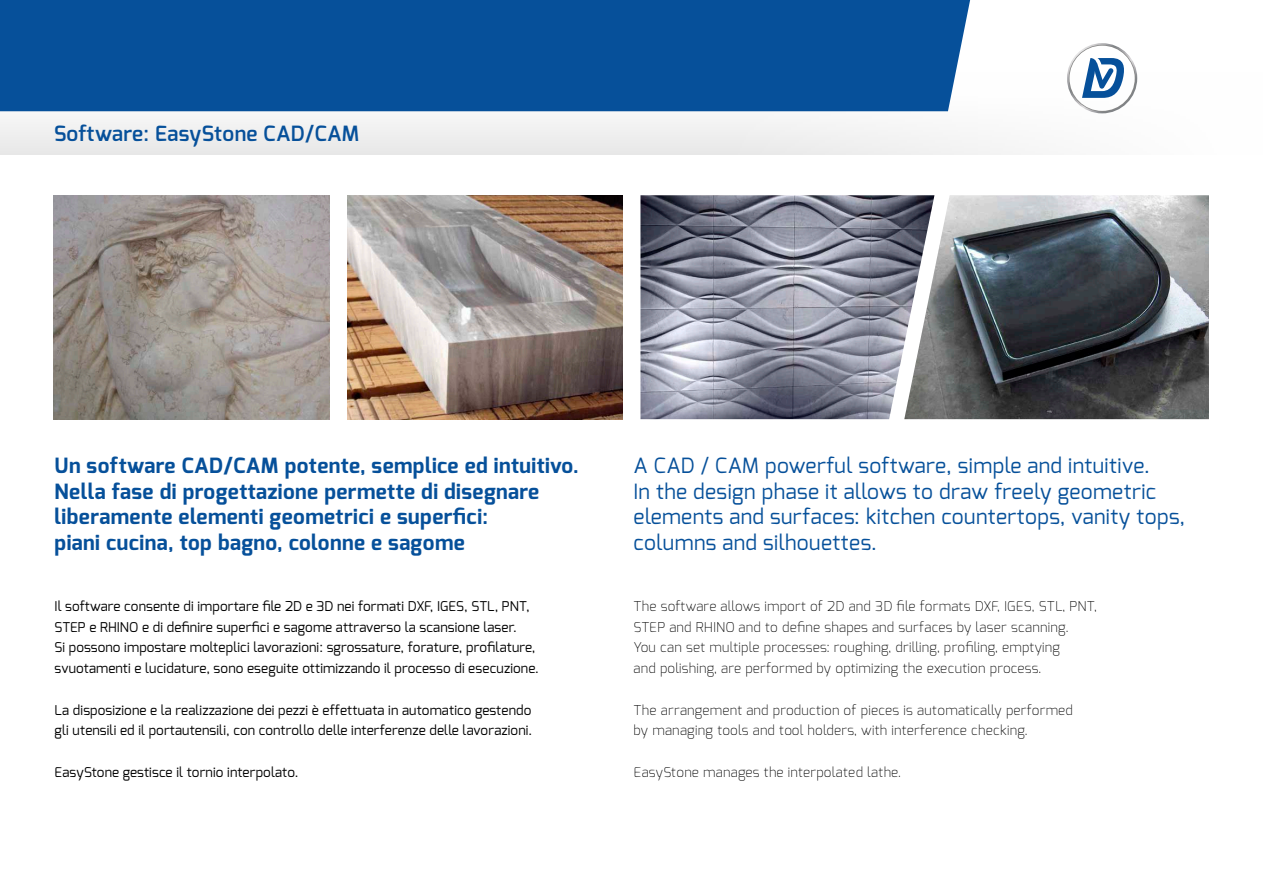
<style>
.page{position:relative;width:1263px;height:893px;background:#fff}
.page>*{position:absolute;margin:0;border:0;box-sizing:border-box;transform-origin:0 0}
.t1{font:700 21px/25.5px "Exo";letter-spacing:.02em;color:#06509a}
.t2{font:21px/25.5px "Exo";letter-spacing:.02em;color:#06509a}
.t3{font:600 21px "Exo";letter-spacing:.01em;color:#06509a}
.t4{font:13.5px/20.7px "Exo";letter-spacing:.01em;color:#000}
.t5{font:200 13.5px/20.7px "Exo";letter-spacing:.02em;color:#000}
</style>
<div class="page">
<div style="left:0;top:72px;width:1263px;height:83px;background:#f4f4f4"></div>
<div style="left:0;top:0;width:970px;height:111px;background:#06509a"></div>
<svg style="left:1067px;top:43px;width:70px;height:70px"></svg>
<img style="left:54px;top:195px;width:275px;height:224px">
<img style="left:640px;top:195px;width:264px;height:224px">
<img style="left:347px;top:195px;width:275px;height:224px">
<img style="left:904px;top:195px;width:305px;height:224px">
<h1 class="t3" style="left:54px;top:120px;width:290px">Software: EasyStone CAD/CAM</h1>
<h1 class="t1" style="left:55px;top:453px;width:525px">Un software CAD/CAM potente, semplice ed intuitivo.<br>Nella fase di progettazione permette di disegnare liberamente elementi geometrici e superfici:<br>piani cucina, top bagno, colonne e sagome</h1>
<h1 class="t2" style="left:634px;top:453px;width:553px">A CAD / CAM powerful software, simple and intuitive.<br>In the design phase it allows to draw freely geometric elements and surfaces: kitchen countertops, vanity tops, columns and silhouettes.</h1>
<p class="t4" style="left:55px;top:596px;width:486px">Il software consente di importare file 2D e 3D nei formati DXF, IGES, STL, PNT, STEP e RHINO e di definire superfici e sagome attraverso la scansione laser.<br>Si possono impostare molteplici lavorazioni: sgrossature, forature, profilature, svuotamenti e lucidature, sono eseguite ottimizzando il processo di esecuzione.</p>
<p class="t4" style="left:55px;top:699px;width:479px">La disposizione e la realizzazione dei pezzi è effettuata in automatico gestendo gli utensili ed il portautensili, con controllo delle interferenze delle lavorazioni.</p>
<p class="t4" style="left:55px;top:761px;width:245px">EasyStone gestisce il tornio interpolato.</p>
<p class="t5" style="left:634px;top:596px;width:465px">The software allows import of 2D and 3D file formats DXF, IGES, STL, PNT, STEP and RHINO and to define shapes and surfaces by laser scanning.<br>You can set multiple processes: roughing, drilling, profiling, emptying<br>and polishing, are performed by optimizing the execution process.</p>
<p class="t5" style="left:634px;top:699px;width:441px">The arrangement and production of pieces is automatically performed by managing tools and tool holders, with interference checking.</p>
<p class="t5" style="left:634px;top:761px;width:269px">EasyStone manages the interpolated lathe.</p>
</div>
